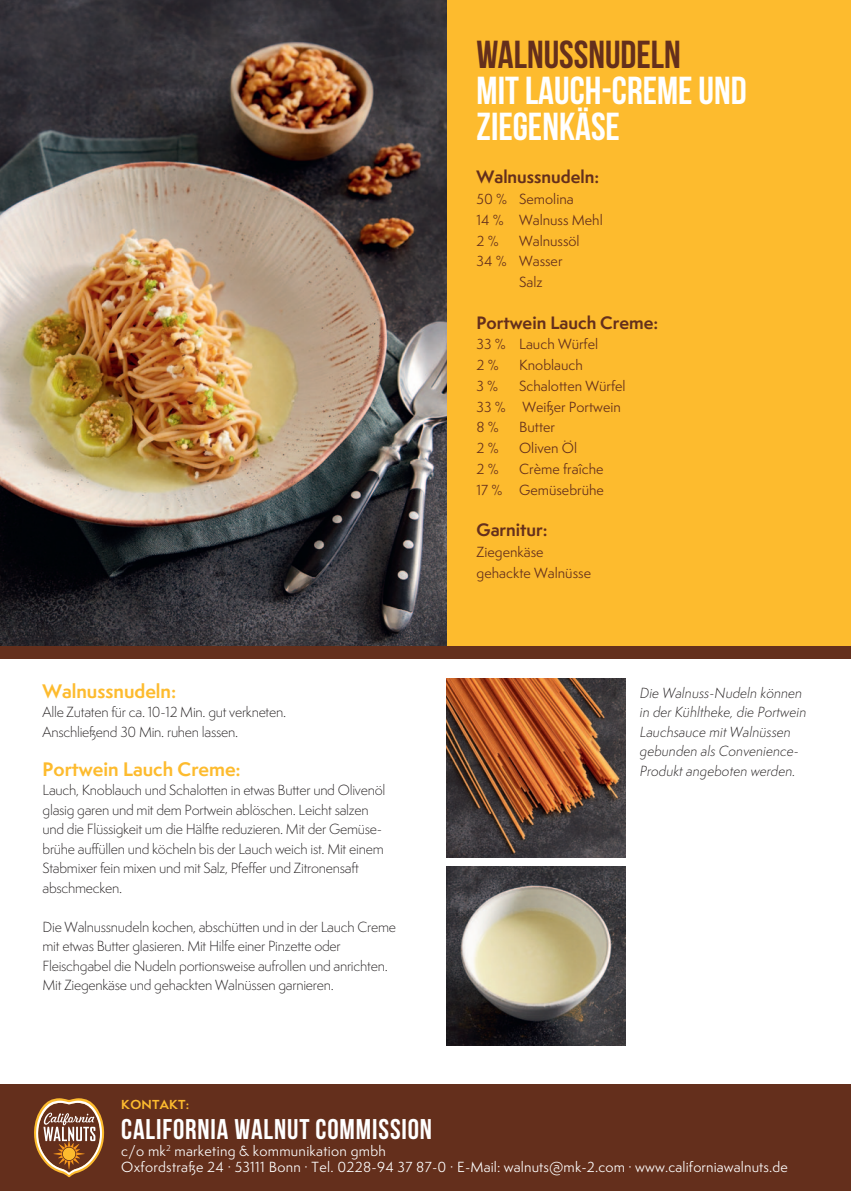
<style>
.page{position:relative;width:851px;height:1191px;background:#fff}
.page>*{position:absolute;margin:0;border:0;box-sizing:border-box;transform-origin:0 0}
.t1{font:700 39px "Bebas Neue";color:#fff}
.t2{font:700 39px "Bebas Neue";color:#642f1c}
.t3{font:700 28.5px "Bebas Neue";letter-spacing:.03em;color:#fff}
.Rezepttext___Subhead{font:700 18px "Semplicita Pro";color:#fdbb2e}
.Zutaten___Subhead{font:700 16.5px "Semplicita Pro";color:#642f1c}
.Rezepttext{font:300 13.5px/19.5px "Semplicita Pro";letter-spacing:-.02em;color:#231f20}
.Zutaten{font:13.5px "Semplicita Pro";color:#642f1c}
.t4{font:13.5px/16.5px "Semplicita Pro";letter-spacing:.02em;color:#fff}
.Rezepttext-2{font:italic 300 13.5px/19.5px "Semplicita Pro";color:#231f20}
.t5{font:700 12px "Semplicita Pro";letter-spacing:.02em;color:#fdbb2e}
</style>
<div class="page">
<div style="left:0;top:1084px;width:850px;height:107px;background:#642f1c"></div>
<svg style="left:34px;top:1098px;width:71px;height:79px"></svg>
<div style="left:0;top:0;width:850px;height:651px;background:#fdbb2e"></div>
<img style="left:0;top:0;width:446px;height:646px">
<div style="left:0;top:646px;width:850px;height:13px;background:#642f1c"></div>
<img style="left:446px;top:866px;width:179px;height:179px">
<img style="left:446px;top:678px;width:179px;height:179px">
<p class="t2" style="left:476px;top:33px;width:206px">WALNUSSNUDELN</p>
<p class="t1" style="left:476px;top:69px;width:271px">MIT LAUCH-CREME UND</p>
<p class="t1" style="left:476px;top:105px;width:145px">ZIEGENKÄSE</p>
<p class="Rezepttext___Subhead" style="left:43px;top:677px;width:135px">Walnussnudeln:</p>
<p class="Rezepttext" style="left:43px;top:702px;width:245px">Alle Zutaten für ca. 10-12 Min. gut verkneten.</p>
<p class="Rezepttext" style="left:43px;top:722px;width:197px">Anschließend 30 Min. ruhen lassen.</p>
<p class="Rezepttext___Subhead" style="left:43px;top:755px;width:200px">Portwein Lauch Creme:</p>
<p class="Rezepttext" style="left:43px;top:780px;width:344px">Lauch, Knoblauch und Schalotten in etwas Butter und Olivenöl glasig garen und mit dem Portwein ablöschen. Leicht salzen</p>
<p class="Rezepttext" style="left:43px;top:819px;width:342px">und die Flüssigkeit um die Hälfte reduzieren. Mit der Gemüse&shy;brühe auffüllen und köcheln bis der Lauch weich ist. Mit einem Stabmixer fein mixen und mit Salz, Pfeffer und Zitronensaft abschmecken.</p>
<p class="Rezepttext" style="left:43px;top:917px;width:355px">Die Walnussnudeln kochen, abschütten und in der Lauch Creme mit etwas Butter glasieren. Mit Hilfe einer Pinzette oder</p>
<p class="Rezepttext" style="left:43px;top:956px;width:346px">Fleischgabel die Nudeln portionsweise aufrollen und anrichten.</p>
<p class="Rezepttext" style="left:43px;top:975px;width:293px">Mit Ziegenkäse und gehackten Walnüssen garnieren.</p>
<p class="Zutaten___Subhead" style="left:476px;top:165px;width:124px">Walnussnudeln:</p>
<p class="Zutaten" style="left:476px;top:189px;width:99px">50 % Semolina</p>
<p class="Zutaten" style="left:476px;top:210px;width:128px">14 % Walnuss Mehl</p>
<p class="Zutaten" style="left:476px;top:231px;width:24px">2 %</p>
<p class="Zutaten" style="left:519px;top:231px;width:62px">Walnussöl</p>
<p class="Zutaten" style="left:476px;top:252px;width:87px">34 % Wasser</p>
<p class="Zutaten" style="left:519px;top:272px;width:25px">Salz</p>
<p class="Zutaten___Subhead" style="left:476px;top:310px;width:183px">Portwein Lauch Creme:</p>
<p class="Zutaten" style="left:476px;top:335px;width:123px">33 % Lauch Würfel</p>
<p class="Zutaten" style="left:476px;top:355px;width:24px">2 %</p>
<p class="Zutaten" style="left:519px;top:355px;width:65px">Knoblauch</p>
<p class="Zutaten" style="left:476px;top:376px;width:23px">3 %</p>
<p class="Zutaten" style="left:519px;top:376px;width:108px">Schalotten Würfel</p>
<p class="Zutaten" style="left:476px;top:397px;width:146px">33 % Weißer Portwein</p>
<p class="Zutaten" style="left:476px;top:418px;width:24px">8 %</p>
<p class="Zutaten" style="left:519px;top:418px;width:38px">Butter</p>
<p class="Zutaten" style="left:476px;top:438px;width:24px">2 %</p>
<p class="Zutaten" style="left:519px;top:438px;width:60px">Oliven Öl</p>
<p class="Zutaten" style="left:476px;top:459px;width:24px">2 %</p>
<p class="Zutaten" style="left:519px;top:459px;width:86px">Crème fraîche</p>
<p class="Zutaten" style="left:476px;top:480px;width:129px">17 % Gemüsebrühe</p>
<p class="Zutaten___Subhead" style="left:476px;top:518px;width:72px">Garnitur:</p>
<p class="Zutaten" style="left:476px;top:542px;width:69px">Ziegenkäse</p>
<p class="Zutaten" style="left:476px;top:563px;width:116px">gehackte Walnüsse</p>
<p class="Rezepttext-2" style="left:639px;top:683px;width:168px">Die Walnuss-Nudeln können in der Kühltheke, die Portwein<br>Lauchsauce mit Walnüssen gebunden als Convenience-<br>Produkt angeboten werden.</p>
<p class="t5" style="left:121px;top:1095px;width:69px">KONTAKT:</p>
<h2 class="t3" style="left:121px;top:1113px;width:312px">CALIFORNIA WALNUT COMMISSION</h2>
<p class="t4" style="left:121px;top:1142px;width:668px">c/o mk<sup>2</sup> marketing &amp; kommunikation gmbh<br>Oxfordstraße 24 · 53111 Bonn · Tel. 0228-94 37 87-0 · E-Mail: walnuts@mk-2.com · www.californiawalnuts.de</p>
</div>
